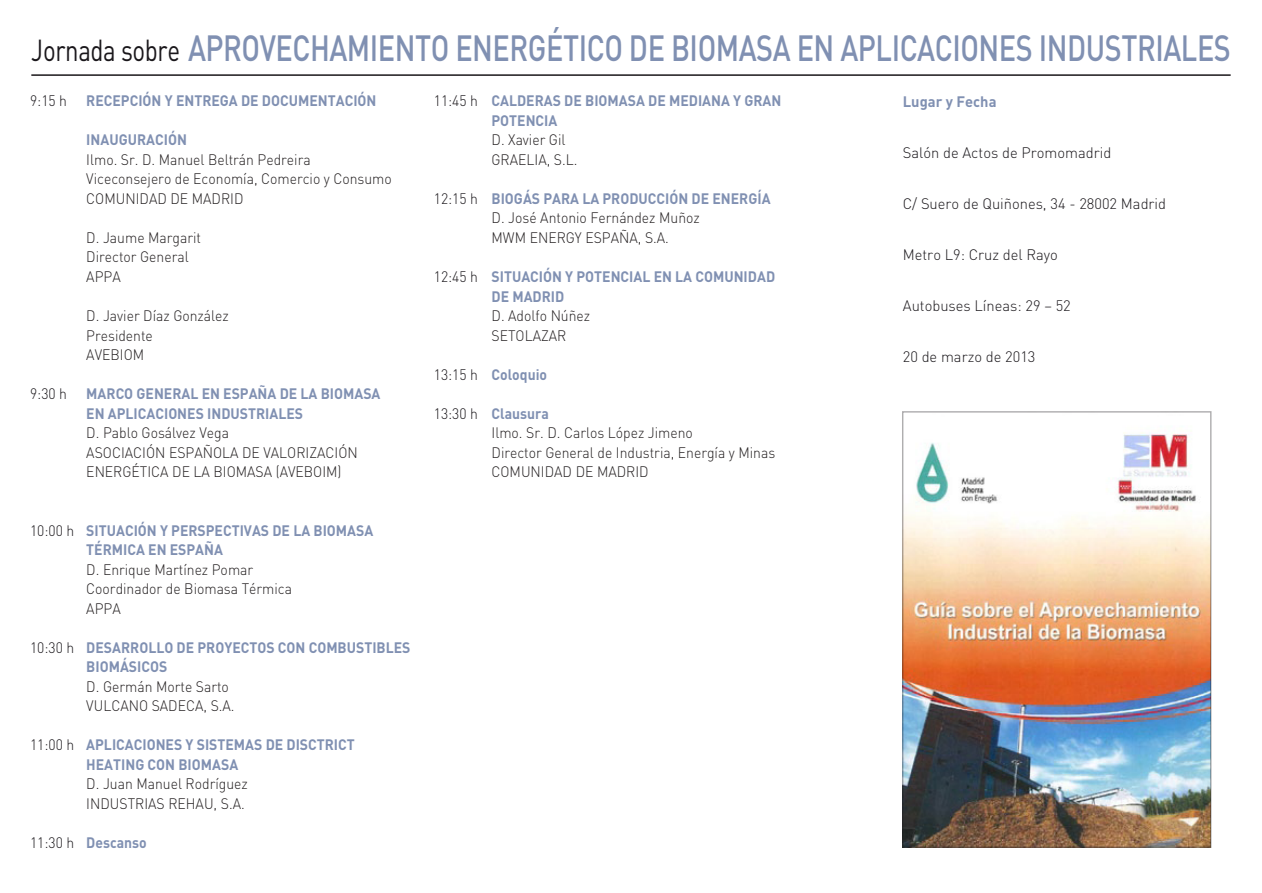
<style>
.page{position:relative;width:1262px;height:893px;background:#fff}
.page>*{position:absolute;margin:0;border:0;box-sizing:border-box;transform-origin:0 0}
.t1{font:500 36px "DIN";letter-spacing:-.015em;color:#8090b2;scale:.8 1}
.t2{font:300 15px/19.5px "DIN";color:#231f20;scale:.93 1}
.t3{font:700 15px/19.5px "DIN";color:#8090b2;scale:.93 1}
.t4{font:300 15px "DIN";color:#1a171b}
.t5{font:300 15px "DIN";color:#1a171b;scale:.93 1}
.t6{font:700 15px "DIN";color:#8090b2}
.s1{font-weight:400;font-size:30px;color:#1a171b}
</style>
<div class="page">
<hr style="left:31px;top:74px;width:1199px;height:2px;background:#1a171a">
<img style="left:904px;top:432px;width:305px;height:414px">
<h1 class="t1" style="left:31px;top:25px;width:1501px"><span class="s1">Jornada sobre</span> APROVECHAMIENTO ENERGÉTICO DE BIOMASA EN APLICACIONES INDUSTRIALES</h1>
<p class="t5" style="left:30px;top:92px;width:41px">9:15 h</p>
<p class="t5" style="left:30px;top:384px;width:41px">9:30 h</p>
<p class="t3" style="left:86px;top:91px;width:313px">RECEPCIÓN Y ENTREGA DE DOCUMENTACIÓN</p>
<p class="t3" style="left:86px;top:130px;width:110px">INAUGURACIÓN</p>
<p class="t2" style="left:86px;top:150px;width:330px">Ilmo. Sr. D. Manuel Beltrán Pedreira<br>Viceconsejero de Economía, Comercio y Consumo<br>COMUNIDAD DE MADRID</p>
<p class="t2" style="left:86px;top:228px;width:125px">D. Jaume Margarit<br>Director General<br>APPA</p>
<p class="t2" style="left:86px;top:306px;width:155px">D. Javier Díaz González<br>Presidente<br>AVEBIOM</p>
<p class="t3" style="left:86px;top:383px;width:318px">MARCO GENERAL EN ESPAÑA DE LA BIOMASA<br>EN APLICACIONES INDUSTRIALES</p>
<p class="t2" style="left:86px;top:423px;width:293px">D. Pablo Gosálvez Vega<br>ASOCIACIÓN ESPAÑOLA DE VALORIZACIÓN<br>ENERGÉTICA DE LA BIOMASA (AVEBOIM)</p>
<p class="t5" style="left:30px;top:521px;width:49px">10:00 h</p>
<p class="t5" style="left:30px;top:638px;width:49px">10:30 h</p>
<p class="t5" style="left:30px;top:735px;width:49px">11:00 h</p>
<p class="t5" style="left:30px;top:833px;width:49px">11:30 h</p>
<p class="t3" style="left:86px;top:520px;width:310px">SITUACIÓN Y PERSPECTIVAS DE LA BIOMASA<br>TÉRMICA EN ESPAÑA</p>
<p class="t2" style="left:86px;top:559px;width:223px">D. Enrique Martínez Pomar<br>Coordinador de Biomasa Térmica<br>APPA</p>
<p class="t3" style="left:86px;top:637px;width:350px">DESARROLLO DE PROYECTOS CON COMBUSTIBLES<br>BIOMÁSICOS</p>
<p class="t2" style="left:86px;top:676px;width:161px">D. Germán Morte Sarto<br>VULCANO SADECA, S.A.</p>
<p class="t3" style="left:86px;top:734px;width:290px">APLICACIONES Y SISTEMAS DE DISCTRICT<br>HEATING CON BIOMASA</p>
<p class="t2" style="left:86px;top:774px;width:175px">D. Juan Manuel Rodríguez<br>INDUSTRIAS REHAU, S.A.</p>
<p class="t3" style="left:86px;top:832px;width:67px">Descanso</p>
<p class="t5" style="left:434px;top:92px;width:49px">11:45 h</p>
<p class="t5" style="left:434px;top:189px;width:49px">12:15 h</p>
<p class="t5" style="left:434px;top:267px;width:49px">12:45 h</p>
<p class="t5" style="left:434px;top:365px;width:49px">13:15 h</p>
<p class="t5" style="left:434px;top:404px;width:49px">13:30 h</p>
<p class="t3" style="left:491px;top:91px;width:313px">CALDERAS DE BIOMASA DE MEDIANA Y GRAN<br>POTENCIA</p>
<p class="t2" style="left:491px;top:130px;width:94px">D. Xavier Gil<br>GRAELIA, S.L.</p>
<p class="t3" style="left:491px;top:188px;width:301px">BIOGÁS PARA LA PRODUCCIÓN DE ENERGÍA</p>
<p class="t2" style="left:491px;top:208px;width:225px">D. José Antonio Fernández Muñoz<br>MWM ENERGY ESPAÑA, S.A.</p>
<p class="t3" style="left:491px;top:266px;width:306px">SITUACIÓN Y POTENCIAL EN LA COMUNIDAD<br>DE MADRID</p>
<p class="t2" style="left:491px;top:306px;width:108px">D. Adolfo Núñez<br>SETOLAZAR</p>
<p class="t3" style="left:491px;top:364px;width:61px">Coloquio</p>
<p class="t3" style="left:491px;top:403px;width:63px">Clausura</p>
<p class="t2" style="left:491px;top:423px;width:306px">Ilmo. Sr. D. Carlos López Jimeno<br>Director General de Industria, Energía y Minas<br>COMUNIDAD DE MADRID</p>
<p class="t6" style="left:902px;top:91px;width:95px">Lugar y Fecha</p>
<p class="t4" style="left:902px;top:143px;width:210px">Salón de Actos de Promomadrid</p>
<p class="t4" style="left:902px;top:194px;width:265px">C/ Suero de Quiñones, 34 - 28002 Madrid</p>
<p class="t4" style="left:902px;top:245px;width:157px">Metro L9: Cruz del Rayo</p>
<p class="t4" style="left:902px;top:296px;width:169px">Autobuses Líneas: 29 – 52</p>
<p class="t4" style="left:902px;top:347px;width:134px">20 de marzo de 2013</p>
</div>
